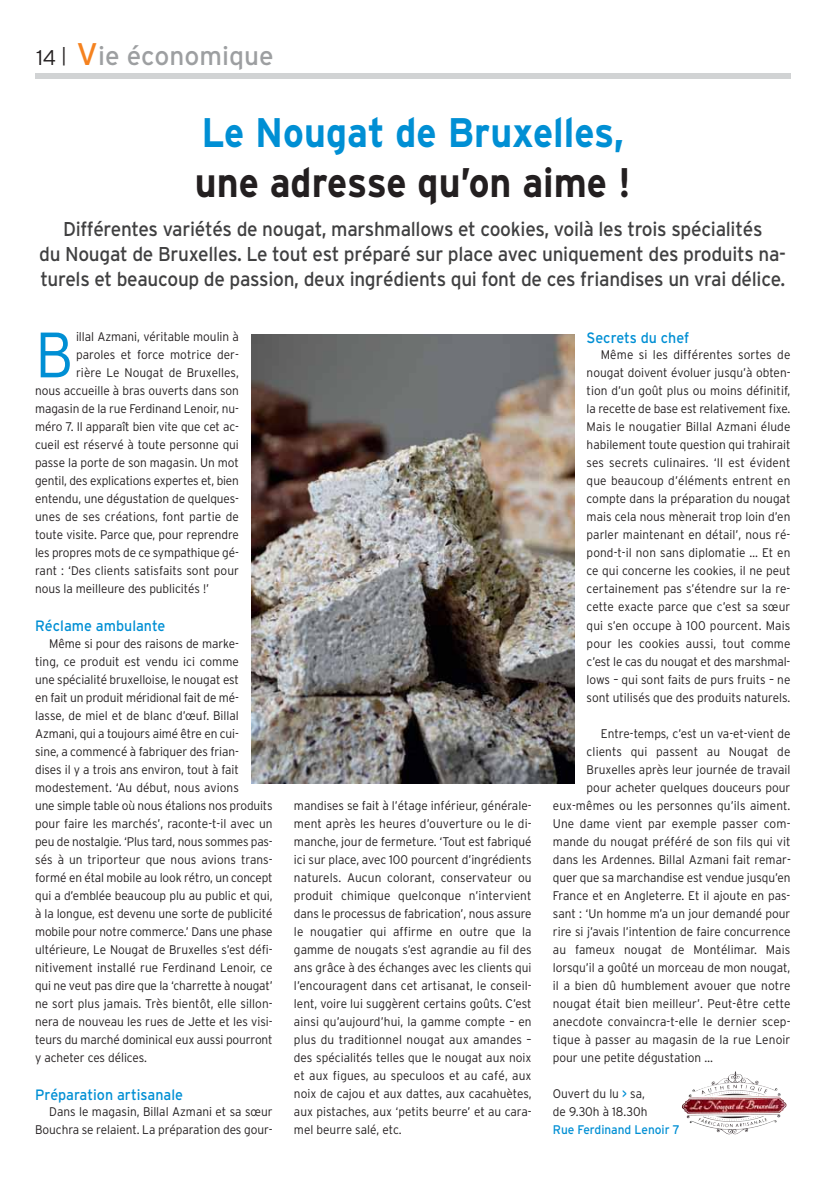
<style>
.page{position:relative;width:834px;height:1188px;background:#fff}
.page>*{position:absolute;margin:0;border:0;box-sizing:border-box;transform-origin:0 0}
.t1{font:300 63.88px "Interstate";color:#008fd4;scale:.95 1}
.t2{font:700 41.25px "Interstate";color:#008fd4;scale:.91 1}
.t3{font:700 41.25px "Interstate";color:#231f20;scale:.91 1}
.t4{font:26.25px "Interstate";color:#9d9fa1}
.t5{font:20px/25px "Interstate";letter-spacing:-.015em;color:#404041;text-align:center;scale:.95 1}
.t6{font:15px "Interstate";color:#008fd4;scale:.95 1}
.t7{font:300 12.5px/18px "Interstate";letter-spacing:-.005em;color:#231f20;scale:.95 1}
.t8{font:12.5px "Interstate";color:#008fd4;scale:.95 1}
.s1{font-weight:300;font-size:21.25px;color:#231f20}
.s2{font-weight:300;font-size:18.75px;color:#231f20}
.s3{font-size:31.25px;color:#f5821f}
.s4{font-weight:400;color:#008fd4}
</style>
<div class="page">
<div style="left:35px;top:73px;width:755px;height:6px;background:#d1d3d4"></div>
<img style="left:251px;top:334px;width:323px;height:449px">
<img style="left:682px;top:1097px;width:100px;height:9px">
<h3 class="t4" style="left:36px;top:46px;width:239px"><span class="s1">14</span> <span class="s2">|</span> <span class="s3">V</span>ie économique</h3>
<h2 class="t2" style="left:201px;top:117px;width:466px">Le Nougat de Bruxelles,</h2>
<h2 class="t3" style="left:195px;top:167px;width:480px">une adresse qu’on aime !</h2>
<p class="t5" style="left:39px;top:218px;width:787px">Différentes variétés de nougat, marshmallows et cookies, voilà les trois spécialités<br>du Nougat de Bruxelles. Le tout est préparé sur place avec uniquement des produits na&shy;turels et beaucoup de passion, deux ingrédients qui font de ces friandises un vrai délice.</p>
<h1 class="t1" style="left:35px;top:331px;width:42px">B</h1>
<p class="t7" style="left:76px;top:329px;width:173px">illal Azmani, véritable moulin à</p>
<p class="t7" style="left:76px;top:347px;width:173px">paroles et force motrice der-</p>
<p class="t7" style="left:76px;top:365px;width:173px">rière Le Nougat de Bruxelles,</p>
<p class="t7" style="left:35px;top:383px;width:216px">nous accueille à bras ouverts dans son</p>
<p class="t7" style="left:35px;top:401px;width:216px">magasin de la rue Ferdinand Lenoir, nu-</p>
<p class="t7" style="left:35px;top:419px;width:216px">méro 7. Il apparaît bien vite que cet ac-</p>
<p class="t7" style="left:35px;top:437px;width:216px">cueil est réservé à toute personne qui</p>
<p class="t7" style="left:35px;top:455px;width:216px">passe la porte de son magasin. Un mot</p>
<p class="t7" style="left:35px;top:473px;width:216px">gentil, des explications expertes et, bien</p>
<p class="t7" style="left:35px;top:491px;width:216px">entendu, une dégustation de quelques-</p>
<p class="t7" style="left:35px;top:509px;width:216px">unes de ses créations, font partie de</p>
<p class="t7" style="left:35px;top:527px;width:216px">toute visite. Parce que, pour reprendre</p>
<p class="t7" style="left:35px;top:545px;width:216px">les propres mots de ce sympathique gé-</p>
<p class="t7" style="left:35px;top:563px;width:216px">rant : ‘Des clients satisfaits sont pour</p>
<p class="t7" style="left:35px;top:581px;width:185px">nous la meilleure des publicités !’</p>
<p class="t6" style="left:35px;top:620px;width:139px">Réclame ambulante</p>
<p class="t7" style="left:35px;top:635px;width:251px;text-indent:14px">Même si pour des raisons de marke-<br>ting, ce produit est vendu ici comme<br>une spécialité bruxelloise, le nougat est<br>en fait un produit méridional fait de mé-<br>lasse, de miel et de blanc d’œuf. Billal Azmani, qui a toujours aimé être en cui-<br>sine, a commencé à fabriquer des frian-<br>dises il y a trois ans environ, tout à fait modestement. ‘Au début, nous avions<br>une simple table où nous étalions nos produits pour faire les marchés’, raconte-t-il avec un peu de nostalgie. ‘Plus tard, nous sommes pas&shy;sés à un triporteur que nous avions trans&shy;formé en étal mobile au look rétro, un concept qui a d’emblée beaucoup plu au public et qui, à la longue, est devenu une sorte de publicité mobile pour notre commerce.’ Dans une phase ultérieure, Le Nougat de Bruxelles s’est défi&shy;nitivement installé rue Ferdinand Lenoir, ce qui ne veut pas dire que la ‘charrette à nougat’ ne sort plus jamais. Très bientôt, elle sillon&shy;nera de nouveau les rues de Jette et les visi&shy;teurs du marché dominical eux aussi pourront y acheter ces délices.</p>
<p class="t6" style="left:35px;top:1088px;width:157px">Préparation artisanale</p>
<p class="t7" style="left:35px;top:1103px;width:251px;text-align:right">Dans le magasin, Billal Azmani et sa sœur<br>Bouchra se relaient. La préparation des gour-</p>
<p class="t7" style="left:294px;top:797px;width:251px;text-align:justify">mandises se fait à l’étage inférieur, générale&shy;ment après les heures d’ouverture ou le di&shy;manche, jour de fermeture. ‘Tout est fabriqué ici sur place, avec 100 pourcent d’ingrédients naturels. Aucun colorant, conservateur ou produit chimique quelconque n’intervient dans le processus de fabrication’, nous assure le nougatier qui affirme en outre que la gamme de nougats s’est agrandie au fil des ans grâce à des échanges avec les clients qui l’encouragent dans cet artisanat, le conseil&shy;lent, voire lui suggèrent certains goûts. C’est ainsi qu’aujourd’hui, la gamme compte – en plus du traditionnel nougat aux amandes – des spécialités telles que le nougat aux noix et aux figues, au speculoos et au café, aux noix de cajou et aux dattes, aux cacahuètes, aux pistaches, aux ‘petits beurre’ et au cara&shy;mel beurre salé, etc.</p>
<p class="t6" style="left:586px;top:332px;width:110px">Secrets du chef</p>
<p class="t7" style="left:586px;top:347px;width:216px;text-align:justify;text-indent:14px">Même si les différentes sortes de nougat doivent évoluer jusqu’à obten&shy;tion d’un goût plus ou moins définitif, la recette de base est relativement fixe.<br>Mais le nougatier Billal Azmani élude habilement toute question qui trahirait ses secrets culinaires. ‘Il est évident que beaucoup d’éléments entrent en compte dans la préparation du nougat mais cela nous mènerait trop loin d’en parler maintenant en détail’, nous ré&shy;pond-t-il non sans diplomatie … Et en ce qui concerne les cookies, il ne peut certainement pas s’étendre sur la re&shy;cette exacte parce que c’est sa sœur qui s’en occupe à 100 pourcent. Mais pour les cookies aussi, tout comme c’est le cas du nougat et des marshmal&shy;lows – qui sont faits de purs fruits – ne sont utilisés que des produits naturels.</p>
<p class="t7" style="left:600px;top:725px;width:201px">Entre-temps, c’est un va-et-vient de</p>
<p class="t7" style="left:586px;top:743px;width:216px">clients qui passent au Nougat de</p>
<p class="t7" style="left:586px;top:761px;width:216px">Bruxelles après leur journée de travail</p>
<p class="t7" style="left:586px;top:779px;width:216px">pour acheter quelques douceurs pour</p>
<p class="t7" style="left:552px;top:797px;width:251px">eux-mêmes ou les personnes qu’ils aiment.</p>
<p class="t7" style="left:552px;top:815px;width:251px">Une dame vient par exemple passer com-</p>
<p class="t7" style="left:552px;top:833px;width:251px">mande du nougat préféré de son fils qui vit</p>
<p class="t7" style="left:552px;top:851px;width:252px">dans les Ardennes. Billal Azmani fait remar-</p>
<p class="t7" style="left:552px;top:869px;width:251px">quer que sa marchandise est vendue jusqu’en</p>
<p class="t7" style="left:552px;top:887px;width:251px">France et en Angleterre. Et il ajoute en pas-</p>
<p class="t7" style="left:552px;top:905px;width:251px">sant : ‘Un homme m’a un jour demandé pour</p>
<p class="t7" style="left:552px;top:923px;width:251px">rire si j’avais l’intention de faire concurrence</p>
<p class="t7" style="left:552px;top:941px;width:251px">au fameux nougat de Montélimar. Mais</p>
<p class="t7" style="left:552px;top:959px;width:251px">lorsqu’il a goûté un morceau de mon nougat,</p>
<p class="t7" style="left:552px;top:977px;width:251px">il a bien dû humblement avouer que notre</p>
<p class="t7" style="left:552px;top:995px;width:251px">nougat était bien meilleur’. Peut-être cette</p>
<p class="t7" style="left:552px;top:1013px;width:251px">anecdote convaincra-t-elle le dernier scep-</p>
<p class="t7" style="left:552px;top:1031px;width:251px">tique à passer au magasin de la rue Lenoir</p>
<p class="t7" style="left:552px;top:1049px;width:170px">pour une petite dégustation …</p>
<p class="t7" style="left:552px;top:1085px;width:101px">Ouvert du lu <span class="s4">&gt;</span> sa, de 9.30h à 18.30h</p>
<p class="t8" style="left:552px;top:1124px;width:135px">Rue Ferdinand Lenoir 7</p>
</div>
